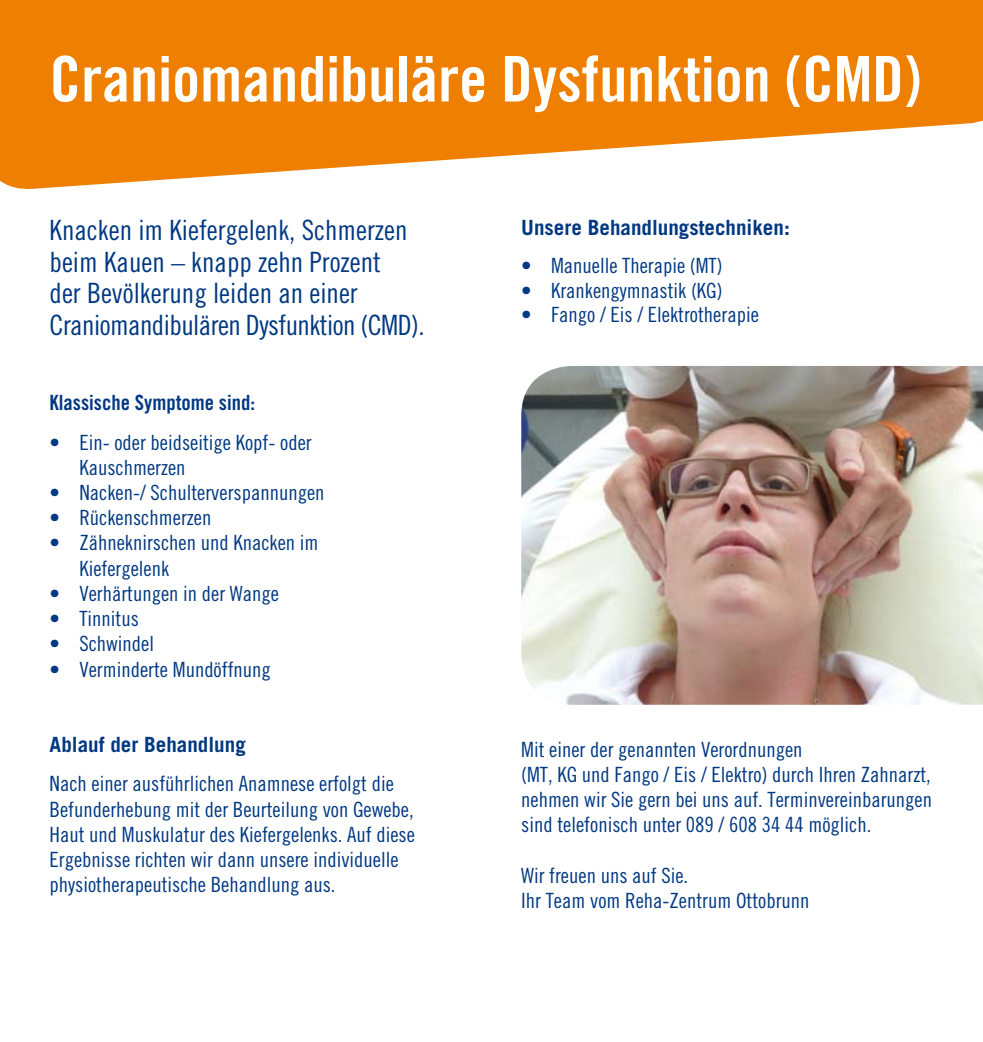
<style>
.page{position:relative;width:983px;height:1042px;background:#fff}
.page>*{position:absolute;margin:0;border:0;box-sizing:border-box;transform-origin:0 0}
.t1{font:63px "Trade Gothic Bold Cond Twenty";color:#fff}
.t2{font:28px/31.5px "Trade Gothic Cond Eighteen";color:#003882}
.t3{font:21px/25.2px "Trade Gothic Cond Eighteen";color:#003882}
.t4{font:700 21px "Trade Gothic";color:#003882}
.t5{font:21px "Trade Gothic Bold Cond Twenty";color:#003882}
</style>
<div class="page">
<svg style="left:0;top:0;width:982px;height:189px;fill:#ee7f00"></svg>
<img style="left:521px;top:366px;width:461px;height:339px">
<h1 class="t1" style="left:50px;top:41px;width:873px">Craniomandibuläre Dysfunktion (CMD)</h1>
<h2 class="t2" style="left:50px;top:214px;width:376px">Knacken im Kiefergelenk, Schmerzen beim Kauen – knapp zehn Prozent<br>der Bevölkerung leiden an einer Craniomandibulären Dysfunktion (CMD).</h2>
<p class="t5" style="left:50px;top:390px;width:207px">Klassische Symptome sind:</p>
<p class="t3" style="left:79px;top:429px;width:234px;text-indent:-30px">• Ein- oder beidseitige Kopf- oder<br>Kauschmerzen</p>
<p class="t3" style="left:50px;top:480px;width:276px">• Nacken-/ Schulterverspannungen</p>
<p class="t3" style="left:50px;top:505px;width:163px">• Rückenschmerzen</p>
<p class="t3" style="left:79px;top:530px;width:241px;text-indent:-30px">• Zähneknirschen und Knacken im<br>Kiefergelenk</p>
<p class="t3" style="left:50px;top:580px;width:231px">• Verhärtungen in der Wange</p>
<p class="t3" style="left:50px;top:606px;width:91px">• Tinnitus</p>
<p class="t3" style="left:50px;top:631px;width:106px">• Schwindel</p>
<p class="t3" style="left:50px;top:656px;width:223px">• Verminderte Mundöffnung</p>
<p class="t4" style="left:50px;top:732px;width:198px">Ablauf der Behandlung</p>
<p class="t3" style="left:50px;top:771px;width:367px">Nach einer ausführlichen Anamnese erfolgt die Befunderhebung mit der Beurteilung von Gewebe, Haut und Muskulatur des Kiefergelenks. Auf diese Ergebnisse richten wir dann unsere individuelle physiotherapeutische Behandlung aus.</p>
<p class="t4" style="left:521px;top:214px;width:270px">Unsere Behandlungstechniken:</p>
<p class="t3" style="left:521px;top:253px;width:203px">• Manuelle Therapie (MT)</p>
<p class="t3" style="left:521px;top:277px;width:203px">• Krankengymnastik (KG)</p>
<p class="t3" style="left:521px;top:302px;width:239px">• Fango / Eis / Elektrotherapie</p>
<p class="t3" style="left:521px;top:736px;width:412px">Mit einer der genannten Verordnungen<br>(MT, KG und Fango / Eis / Elektro) durch Ihren Zahnarzt, nehmen wir Sie gern bei uns auf. Terminvereinbarungen sind telefonisch unter 089 / 608 34 44 möglich.</p>
<p class="t3" style="left:521px;top:862px;width:290px">Wir freuen uns auf Sie.<br>Ihr Team vom Reha-Zentrum Ottobrunn</p>
</div>
